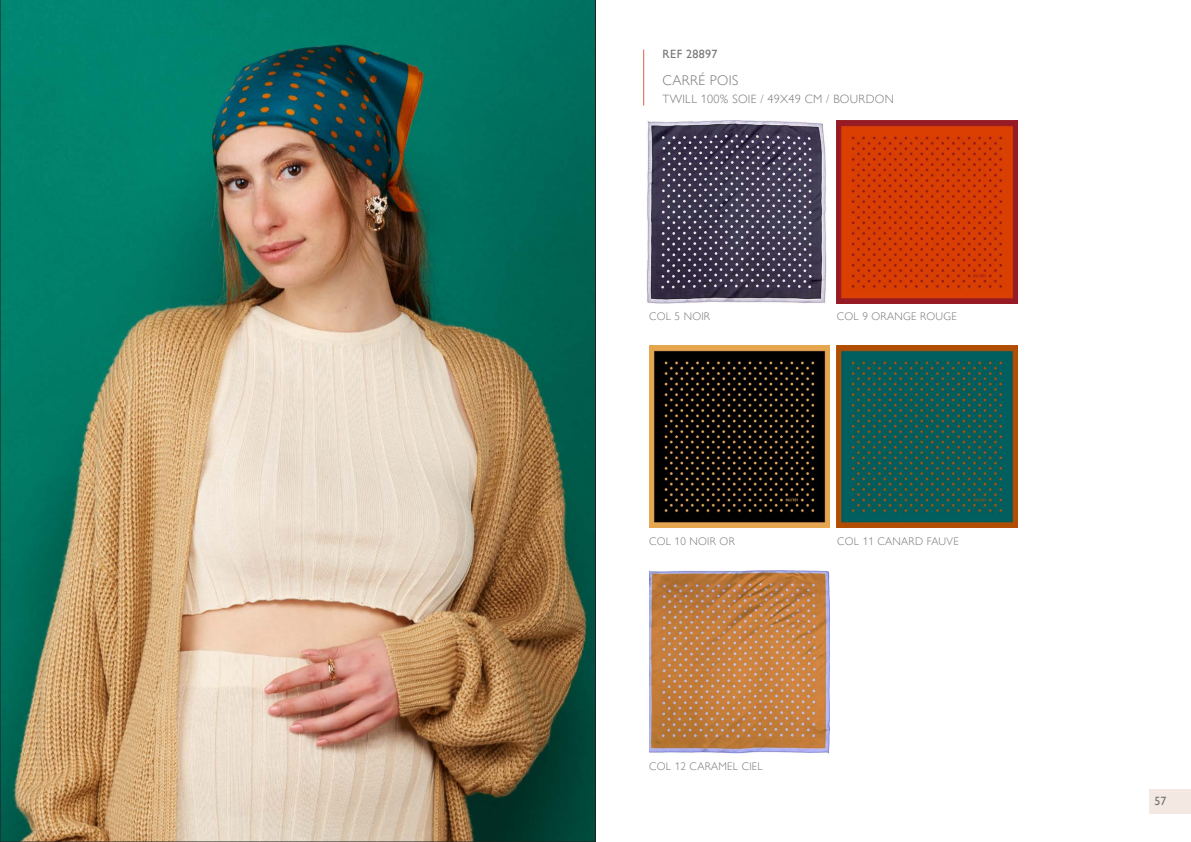
<style>
.page{position:relative;width:1191px;height:842px;background:#fff}
.page>*{position:absolute;margin:0;border:0;box-sizing:border-box;transform-origin:0 0}
.t1{font:300 14px "Gill Sans Nova";letter-spacing:.025em;color:#757575}
.t2{font:300 12px "Gill Sans Nova";letter-spacing:.025em;color:#757575}
.t3{font:12px "Gill Sans Nova";letter-spacing:.025em;color:#757575}
.t4{font:300 11px "Gill Sans Nova";letter-spacing:.025em;color:#757575}
</style>
<div class="page">
<div style="left:1149px;top:789px;width:42px;height:25px;background:#f4e8e2"></div>
<img style="left:0;top:0;width:596px;height:842px">
<img style="left:836px;top:121px;width:181px;height:182px">
<img style="left:649px;top:345px;width:180px;height:183px">
<img style="left:837px;top:345px;width:180px;height:183px">
<img style="left:649px;top:571px;width:180px;height:182px">
<img style="left:646px;top:120px;width:180px;height:183px">
<hr style="left:643px;top:50px;width:1px;height:56px;background:#d76042">
<p class="t3" style="left:662px;top:47px;width:56px">REF 28897</p>
<p class="t1" style="left:662px;top:72px;width:77px">CARRÉ POIS</p>
<p class="t2" style="left:662px;top:92px;width:233px">TWILL 100% SOIE / 49X49 CM / BOURDON</p>
<p class="t4" style="left:649px;top:310px;width:63px">COL 5 NOIR</p>
<p class="t4" style="left:836px;top:310px;width:121px">COL 9 ORANGE ROUGE</p>
<p class="t4" style="left:649px;top:535px;width:87px">COL 10 NOIR OR</p>
<p class="t4" style="left:837px;top:535px;width:123px">COL 11 CANARD FAUVE</p>
<p class="t4" style="left:649px;top:760px;width:115px">COL 12 CARAMEL CIEL</p>
<p class="t3" style="left:1154px;top:794px;width:13px">57</p>
</div>
